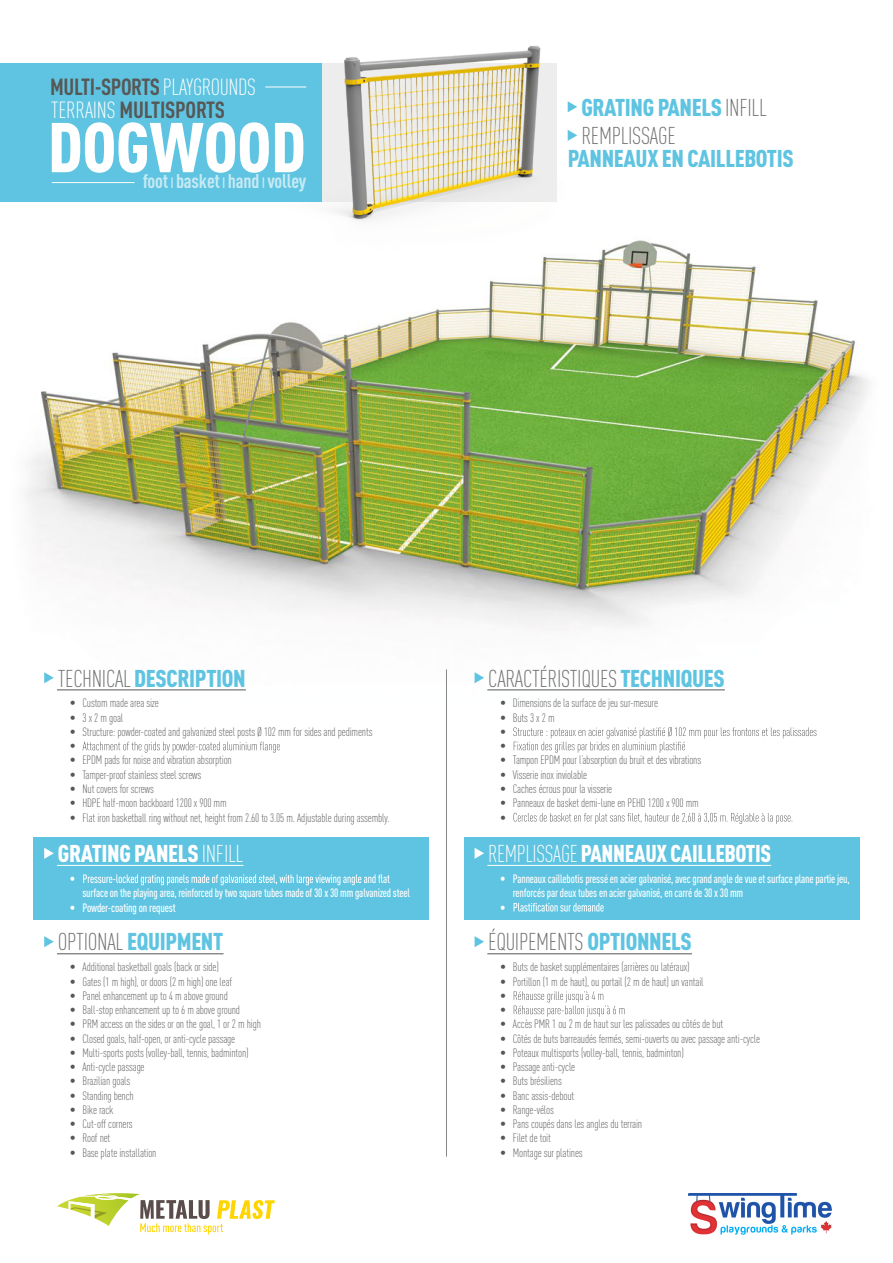
<style>
.page{position:relative;width:893px;height:1263px;background:#fff}
.page>*{position:absolute;margin:0;border:0;box-sizing:border-box;transform-origin:0 0}
.t1{font:900 69.3px "DIN Cond";color:#fff}
.t2{font:300 24px/28.5px "DIN Cond";letter-spacing:-.015em;color:#706f6f}
.t3{font:900 24px "DIN Cond";letter-spacing:-.015em;color:#5fc4e1}
.t4{font:900 24px "DIN Cond";letter-spacing:-.015em;color:#fff;scale:.95 1}
.t5{font:900 24px "DIN Cond";letter-spacing:-.015em;color:#fff}
.t6{font:700 23.1px/23.1px "DIN Cond";letter-spacing:-.02em;color:#575756}
.t7{font:700 19.65px "DIN Cond";letter-spacing:-.01em;color:#fff}
.t8{font:300 12.75px/14.2px "DIN Cond";color:#575756}
.t9{font:500 12.75px "DIN Cond";color:#fff;scale:.93 1}
.t10{font:300 12px "DIN Cond";letter-spacing:-.015em;color:#575756}
.t11{font:500 12px/14.2px "DIN Cond";letter-spacing:-.015em;color:#fff;scale:.93 1}
.t12{font:500 12px "DIN Cond";letter-spacing:-.015em;color:#fff;scale:.95 1}
.s1{font-weight:300;color:#fff}
.s2{font-size:12.3px}
.s3{font-weight:900;color:#5fc4e1}
.s4{font-weight:300;color:#706f6f}
.s5{font-size:12.75px}
.s6{font-weight:300}
</style>
<div class="page">
<img style="left:0;top:63px;width:869px;height:1172px">
<img style="left:236px;top:46px;width:408px;height:238px">
<div style="left:0;top:64px;width:321px;height:138px;background:#5fc4e1"></div>
<hr style="left:265px;top:87px;width:41px;height:1px;background:#fff">
<hr style="left:52px;top:182px;width:82px;height:1px;background:#fff">
<hr style="left:57px;top:690px;width:189px;height:1px;background:#585658">
<svg style="left:44px;top:672px;width:10px;height:11px"></svg>
<svg style="left:83px;top:742px;width:197px;height:11px"></svg>
<hr style="left:57px;top:953px;width:167px;height:1px;background:#585658">
<svg style="left:44px;top:936px;width:10px;height:11px"></svg>
<div style="left:34px;top:837px;width:395px;height:83px;background:#5fc4e1"></div>
<hr style="left:57px;top:865px;width:187px;height:1px;background:#fff">
<svg style="left:44px;top:848px;width:10px;height:11px"></svg>
<svg style="left:83px;top:874px;width:307px;height:11px"></svg>
<hr style="left:487px;top:690px;width:238px;height:1px;background:#585658">
<svg style="left:475px;top:672px;width:9px;height:11px"></svg>
<svg style="left:513px;top:727px;width:303px;height:26px"></svg>
<svg style="left:513px;top:813px;width:279px;height:11px"></svg>
<hr style="left:487px;top:953px;width:205px;height:1px;background:#585658">
<svg style="left:475px;top:936px;width:9px;height:11px"></svg>
<svg style="left:514px;top:991px;width:110px;height:26px"></svg>
<div style="left:464px;top:837px;width:395px;height:83px;background:#5fc4e1"></div>
<hr style="left:487px;top:865px;width:284px;height:1px;background:#fff">
<svg style="left:475px;top:848px;width:9px;height:11px"></svg>
<svg style="left:514px;top:903px;width:90px;height:8px"></svg>
<hr style="left:446px;top:669px;width:1px;height:488px;background:#878787">
<img style="left:688px;top:1177px;width:143px;height:58px">
<svg style="left:57px;top:1193px;width:218px;height:41px"></svg>
<h3 class="t6" style="left:50px;top:75px;width:207px">MULTI-SPORTS <span class="s1">PLAYGROUNDS<br>TERRAINS</span> MULTISPORTS</h3>
<h1 class="t1" style="left:48px;top:104px;width:259px">DOGWOOD</h1>
<h3 class="t7" style="left:143px;top:169px;width:165px">foot <span class="s2">|</span> basket <span class="s2">|</span> hand <span class="s2">|</span> volley</h3>
<h2 class="t2" style="left:581px;top:93px;width:187px"><span class="s3">GRATING PANELS</span> INFILL<br>REMPLISSAGE</h2>
<h2 class="t3" style="left:568px;top:143px;width:227px">PANNEAUX EN CAILLEBOTIS</h2>
<h2 class="t3" style="left:58px;top:663px;width:189px"><span class="s4">TECHNICAL</span> DESCRIPTION</h2>
<p class="t10" style="left:70px;top:696px;width:91px"><span class="s5">•</span> Custom made area size</p>
<p class="t10" style="left:70px;top:711px;width:55px"><span class="s5">•</span> 3x 2m goal</p>
<p class="t10" style="left:70px;top:725px;width:304px"><span class="s5">•</span> Structure: powder-coated and galvanized steel posts Ø 102 mm for sides and pediments</p>
<p class="t8" style="left:70px;top:739px;width:7px">•</p>
<p class="t10" style="left:70px;top:753px;width:164px"><span class="s5">•</span> EPDM pads for noise and vibration absorption</p>
<p class="t10" style="left:70px;top:768px;width:133px"><span class="s5">•</span> Tamper-proof stainless steel screws</p>
<p class="t10" style="left:70px;top:782px;width:86px"><span class="s5">•</span> Nut covers for screws</p>
<p class="t10" style="left:70px;top:796px;width:158px"><span class="s5">•</span> HDPE half-moon backboard 1200 x 900 mm</p>
<p class="t10" style="left:70px;top:810px;width:321px"><span class="s5">•</span> Flat iron basketball ring without net, height from 2.60 to 3.05 m. Adjustable during assembly.</p>
<h2 class="t5" style="left:58px;top:838px;width:187px">GRATING PANELS <span class="s6">INFILL</span></h2>
<p class="t9" style="left:70px;top:871px;width:7px">•</p>
<p class="t11" style="left:82px;top:886px;width:354px">surface on the playing area, reinforced by two square tubes made of 30 x 30 mm galvanized steel</p>
<p class="t12" style="left:70px;top:900px;width:113px"><span class="s5">•</span> Powder-coating on request</p>
<h2 class="t3" style="left:58px;top:927px;width:167px"><span class="s4">OPTIONAL</span> EQUIPMENT</h2>
<p class="t10" style="left:70px;top:960px;width:151px"><span class="s5">•</span> Additional basketball goals (back or side)</p>
<p class="t10" style="left:70px;top:974px;width:164px"><span class="s5">•</span> Gates (1 m high), or doors (2 m high) one leaf</p>
<p class="t10" style="left:70px;top:989px;width:160px"><span class="s5">•</span> Panel enhancement up to 4 m above ground</p>
<p class="t10" style="left:70px;top:1003px;width:172px"><span class="s5">•</span> Ball-stop enhancement up to 6 m above ground</p>
<p class="t10" style="left:70px;top:1017px;width:193px"><span class="s5">•</span> PRM access on the sides or on the goal, 1 or 2 m high</p>
<p class="t10" style="left:70px;top:1031px;width:167px"><span class="s5">•</span> Closed goals, half-open, or anti-cycle passage</p>
<p class="t10" style="left:70px;top:1046px;width:180px"><span class="s5">•</span> Multi-sports posts (volley-ball, tennis, badminton)</p>
<p class="t10" style="left:70px;top:1060px;width:76px"><span class="s5">•</span> Anti-cycle passage</p>
<p class="t10" style="left:70px;top:1074px;width:62px"><span class="s5">•</span> Brazilian goals</p>
<p class="t10" style="left:70px;top:1088px;width:65px"><span class="s5">•</span> Standing bench</p>
<p class="t10" style="left:70px;top:1103px;width:45px"><span class="s5">•</span> Bike rack</p>
<p class="t10" style="left:70px;top:1117px;width:65px"><span class="s5">•</span> Cut-off corners</p>
<p class="t10" style="left:70px;top:1131px;width:42px"><span class="s5">•</span> Roof net</p>
<p class="t10" style="left:70px;top:1145px;width:88px"><span class="s5">•</span> Base plate installation</p>
<h2 class="t2" style="left:488px;top:664px;width:238px">CARACTÉRISTIQUES <span class="s3">TECHNIQUES</span></h2>
<p class="t10" style="left:500px;top:696px;width:159px"><span class="s5">•</span> Dimensions de la surface de jeu sur-mesure</p>
<p class="t10" style="left:500px;top:711px;width:56px"><span class="s5">•</span> Buts 3 x 2 m</p>
<p class="t8" style="left:500px;top:724px;width:7px">• •</p>
<p class="t10" style="left:500px;top:753px;width:203px"><span class="s5">•</span> Tampon EPDM pour l’absorption du bruit et des vibrations</p>
<p class="t10" style="left:500px;top:768px;width:89px"><span class="s5">•</span> Visserie inox inviolable</p>
<p class="t10" style="left:500px;top:782px;width:114px"><span class="s5">•</span> Caches écrous pour la visserie</p>
<p class="t10" style="left:500px;top:796px;width:200px"><span class="s5">•</span> Panneaux de basket demi-lune en PEHD 1200 x 900 mm</p>
<p class="t8" style="left:500px;top:810px;width:7px">•</p>
<h2 class="t4" style="left:488px;top:838px;width:300px"><span class="s6">REMPLISSAGE</span> PANNEAUX CAILLEBOTIS</h2>
<p class="t11" style="left:513px;top:871px;width:364px;text-indent:-13px"><span class="s5">•</span> Panneaux caillebotis pressé en acier galvanisé, avec grand angle de vue et surface plane partie jeu, renforcés par deux tubes en acier galvanisé, en carré de 30 x 30 mm</p>
<p class="t9" style="left:500px;top:899px;width:7px">•</p>
<h2 class="t2" style="left:488px;top:928px;width:205px">ÉQUIPEMENTS <span class="s3">OPTIONNELS</span></h2>
<p class="t10" style="left:500px;top:960px;width:191px"><span class="s5">•</span> Buts de basket supplémentaires (arrières ou latéraux)</p>
<p class="t10" style="left:500px;top:974px;width:205px"><span class="s5">•</span> Portillon (1 m de haut), ou portail (2 m de haut) un vantail</p>
<p class="t8" style="left:500px;top:988px;width:7px">• •</p>
<p class="t10" style="left:500px;top:1017px;width:225px"><span class="s5">•</span> Accès PMR 1 ou 2 m de haut sur les palissades ou côtés de but</p>
<p class="t10" style="left:500px;top:1031px;width:262px"><span class="s5">•</span> Côtés de buts barreaudés fermés, semi-ouverts ou avec passage anti-cycle</p>
<p class="t10" style="left:500px;top:1046px;width:185px"><span class="s5">•</span> Poteaux multisports (volley-ball, tennis, badminton)</p>
<p class="t10" style="left:500px;top:1060px;width:77px"><span class="s5">•</span> Passage anti-cycle</p>
<p class="t10" style="left:500px;top:1074px;width:63px"><span class="s5">•</span> Buts brésiliens</p>
<p class="t10" style="left:500px;top:1088px;width:76px"><span class="s5">•</span> Banc assis-debout</p>
<p class="t10" style="left:500px;top:1103px;width:55px"><span class="s5">•</span> Range-vélos</p>
<p class="t10" style="left:500px;top:1117px;width:144px"><span class="s5">•</span> Pans coupés dans les angles du terrain</p>
<p class="t10" style="left:500px;top:1131px;width:52px"><span class="s5">•</span> Filet de toit</p>
<p class="t10" style="left:500px;top:1145px;width:84px"><span class="s5">•</span> Montage sur platines</p>
</div>
